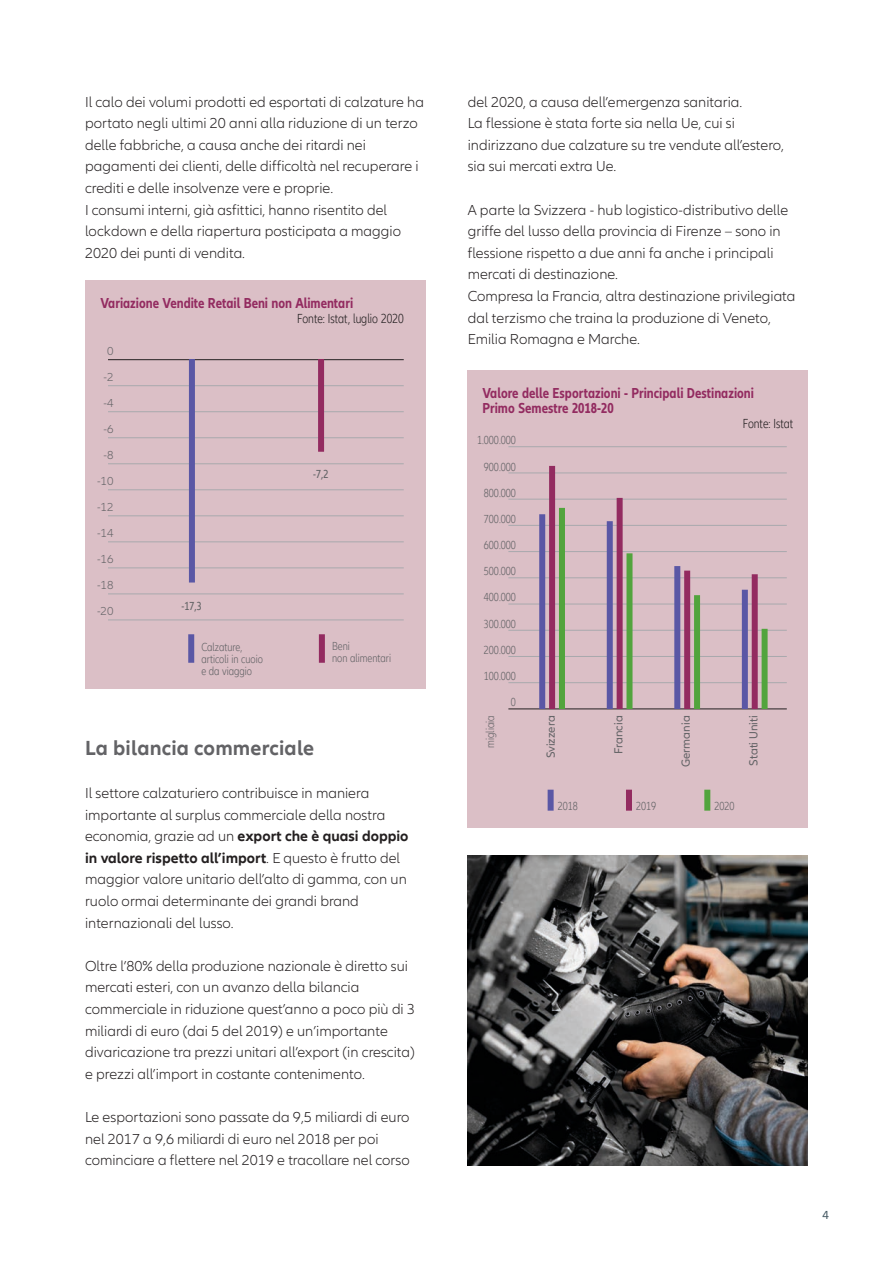
<style>
.page{position:relative;width:893px;height:1263px;background:#fff}
.page>*{position:absolute;margin:0;border:0;box-sizing:border-box;transform-origin:0 0}
.t1{font:700 21px "Allianz Neo";letter-spacing:.01em;color:#636366}
.t2{font:300 15px/21.6px "Allianz Neo";color:#231f20}
.t3{font:700 condensed 15px/15px "Allianz Neo";color:#932b60}
.t4{font:300 condensed 13.5px "Allianz Neo";color:#231f20}
.t5{font:300 condensed 12px/26.1px "Allianz Neo";color:#636366}
.t6{font:12px "Allianz Neo";color:#636366}
.t7{font:300 12px/26px "Allianz Neo";color:#636366;text-align:right}
.t8{font:condensed 12px "Allianz Neo";color:#636366}
.t9{font:12px "Allianz Neo";color:#465a64}
.s1{font-weight:700}
</style>
<div class="page">
<div style="left:85px;top:281px;width:340px;height:408px;background:#dbbfc6"></div>
<hr style="left:108px;top:620px;width:296px;height:1px;background:#a8a9ad">
<hr style="left:108px;top:594px;width:296px;height:1px;background:#a8a9ad">
<hr style="left:108px;top:568px;width:296px;height:1px;background:#a8a9ad">
<hr style="left:108px;top:542px;width:296px;height:1px;background:#a8a9ad">
<hr style="left:108px;top:516px;width:296px;height:1px;background:#a8a9ad">
<hr style="left:108px;top:489px;width:296px;height:1px;background:#a8a9ad">
<hr style="left:108px;top:437px;width:296px;height:1px;background:#a8a9ad">
<hr style="left:108px;top:463px;width:296px;height:1px;background:#a8a9ad">
<hr style="left:108px;top:385px;width:296px;height:1px;background:#a8a9ad">
<hr style="left:108px;top:411px;width:296px;height:1px;background:#a8a9ad">
<hr style="left:108px;top:359px;width:296px;height:1px;background:#231f20">
<div style="left:189px;top:359px;width:6px;height:223px;background:#5a57a5"></div>
<div style="left:318px;top:359px;width:6px;height:93px;background:#932b60"></div>
<div style="left:188px;top:634px;width:6px;height:29px;background:#5a57a5"></div>
<div style="left:319px;top:634px;width:6px;height:29px;background:#932b60"></div>
<div style="left:468px;top:371px;width:340px;height:457px;background:#dbbfc6"></div>
<hr style="left:508px;top:709px;width:279px;height:1px;background:#231f20">
<hr style="left:508px;top:446px;width:279px;height:1px;background:#a8a9ad">
<hr style="left:508px;top:473px;width:279px;height:1px;background:#a8a9ad">
<hr style="left:508px;top:499px;width:279px;height:1px;background:#a8a9ad">
<hr style="left:508px;top:525px;width:279px;height:1px;background:#a8a9ad">
<hr style="left:508px;top:551px;width:279px;height:1px;background:#a8a9ad">
<hr style="left:508px;top:577px;width:279px;height:1px;background:#a8a9ad">
<hr style="left:508px;top:604px;width:279px;height:1px;background:#a8a9ad">
<hr style="left:508px;top:630px;width:279px;height:1px;background:#a8a9ad">
<hr style="left:508px;top:656px;width:279px;height:1px;background:#a8a9ad">
<hr style="left:508px;top:682px;width:279px;height:1px;background:#a8a9ad">
<div style="left:548px;top:790px;width:6px;height:21px;background:#5a57a5"></div>
<div style="left:626px;top:790px;width:6px;height:21px;background:#932b60"></div>
<div style="left:704px;top:790px;width:6px;height:21px;background:#52a43d"></div>
<div style="left:539px;top:514px;width:6px;height:195px;background:#5a57a5"></div>
<div style="left:549px;top:466px;width:6px;height:243px;background:#932b60"></div>
<div style="left:559px;top:508px;width:6px;height:201px;background:#52a43d"></div>
<div style="left:607px;top:521px;width:6px;height:188px;background:#5a57a5"></div>
<div style="left:617px;top:498px;width:6px;height:211px;background:#932b60"></div>
<div style="left:626px;top:553px;width:6px;height:156px;background:#52a43d"></div>
<div style="left:674px;top:566px;width:6px;height:143px;background:#5a57a5"></div>
<div style="left:684px;top:571px;width:6px;height:138px;background:#932b60"></div>
<div style="left:694px;top:595px;width:6px;height:114px;background:#52a43d"></div>
<div style="left:742px;top:590px;width:6px;height:119px;background:#5a57a5"></div>
<div style="left:752px;top:574px;width:6px;height:135px;background:#932b60"></div>
<div style="left:762px;top:629px;width:6px;height:80px;background:#52a43d"></div>
<img style="left:468px;top:855px;width:340px;height:311px">
<p class="t2" style="left:85px;top:92px;width:340px">Il calo dei volumi prodotti ed esportati di calzature ha portato negli ultimi 20 anni alla riduzione di un terzo delle fabbriche, a causa anche dei ritardi nei pagamenti dei clienti, delle difficoltà nel recuperare i crediti e delle insolvenze vere e proprie.<br>I consumi interni, già asfittici, hanno risentito del lockdown e della riapertura posticipata a maggio 2020 dei punti di vendita.</p>
<p class="t3" style="left:100px;top:296px;width:254px">Variazione Vendite Retail Beni non Alimentari</p>
<p class="t4" style="left:297px;top:311px;width:108px">Fonte: Istat, luglio 2020</p>
<p class="t7" style="left:97px;top:339px;width:18px">0 -2 -4 -6 -8 -10 -12 -14 -16 -18 -20</p>
<p class="t8" style="left:182px;top:600px;width:22px">-17,3</p>
<p class="t8" style="left:313px;top:467px;width:17px">-7,2</p>
<p class="t5" style="left:201px;top:641px;width:63px;line-height:12px">Calzature, articoli in cuoio e da viaggio</p>
<p class="t5" style="left:332px;top:641px;width:61px;line-height:12px">Beni<br>non alimentari</p>
<h1 class="t1" style="left:85px;top:735px;width:231px">La bilancia commerciale</h1>
<p class="t2" style="left:85px;top:783px;width:325px">Il settore calzaturiero contribuisce in maniera importante al surplus commerciale della nostra economia, grazie ad un <span class="s1">export che è quasi doppio in valore rispetto all’import</span>. E questo è frutto del maggior valore unitario dell’alto di gamma, con un ruolo ormai determinante dei grandi brand internazionali del lusso.</p>
<p class="t2" style="left:85px;top:956px;width:332px">Oltre l’80% della produzione nazionale è diretto sui mercati esteri, con un avanzo della bilancia commerciale in riduzione quest’anno a poco più di 3 miliardi di euro (dai 5 del 2019) e un’importante divaricazione tra prezzi unitari all’export (in crescita) e prezzi all’import in costante contenimento.</p>
<p class="t2" style="left:85px;top:1107px;width:326px">Le esportazioni sono passate da 9,5 miliardi di euro nel 2017 a 9,6 miliardi di euro nel 2018 per poi cominciare a flettere nel 2019 e tracollare nel corso</p>
<p class="t2" style="left:468px;top:92px;width:318px">del 2020, a causa dell’emergenza sanitaria.<br>La flessione è stata forte sia nella Ue, cui si indirizzano due calzature su tre vendute all’estero, sia sui mercati extra Ue.</p>
<p class="t2" style="left:468px;top:200px;width:329px">A parte la Svizzera - hub logistico-distributivo delle griffe del lusso della provincia di Firenze – sono in flessione rispetto a due anni fa anche i principali mercati di destinazione.<br>Compresa la Francia, altra destinazione privilegiata dal terzismo che traina la produzione di Veneto, Emilia Romagna e Marche.</p>
<p class="t3" style="left:482px;top:386px;width:273px">Valore delle Esportazioni - Principali Destinazioni<br>Primo Semestre 2018-20</p>
<p class="t4" style="left:743px;top:415px;width:52px">Fonte: Istat</p>
<p class="t5" style="left:477px;top:428px;width:40px;text-align:right">1.000.000<br>900.000<br>800.000<br>700.000<br>600.000<br>500.000<br>400.000<br>300.000<br>200.000<br>100.000<br>0</p>
<p class="t5" style="left:478px;top:748px;width:34px;rotate:-90deg">migliaia</p>
<p class="t6" style="left:612px;top:754px;width:40px;rotate:-90deg">Francia</p>
<p class="t6" style="left:679px;top:767px;width:53px;rotate:-90deg">Germania</p>
<p class="t6" style="left:747px;top:766px;width:52px;rotate:-90deg">Stati Uniti</p>
<p class="t5" style="left:558px;top:793px;width:22px">2018</p>
<p class="t5" style="left:636px;top:793px;width:22px">2019</p>
<p class="t5" style="left:714px;top:793px;width:22px">2020</p>
<p class="t6" style="left:544px;top:758px;width:44px;rotate:-90deg">Svizzera</p>
<p class="t9" style="left:823px;top:1208px;width:8px">4</p>
</div>
